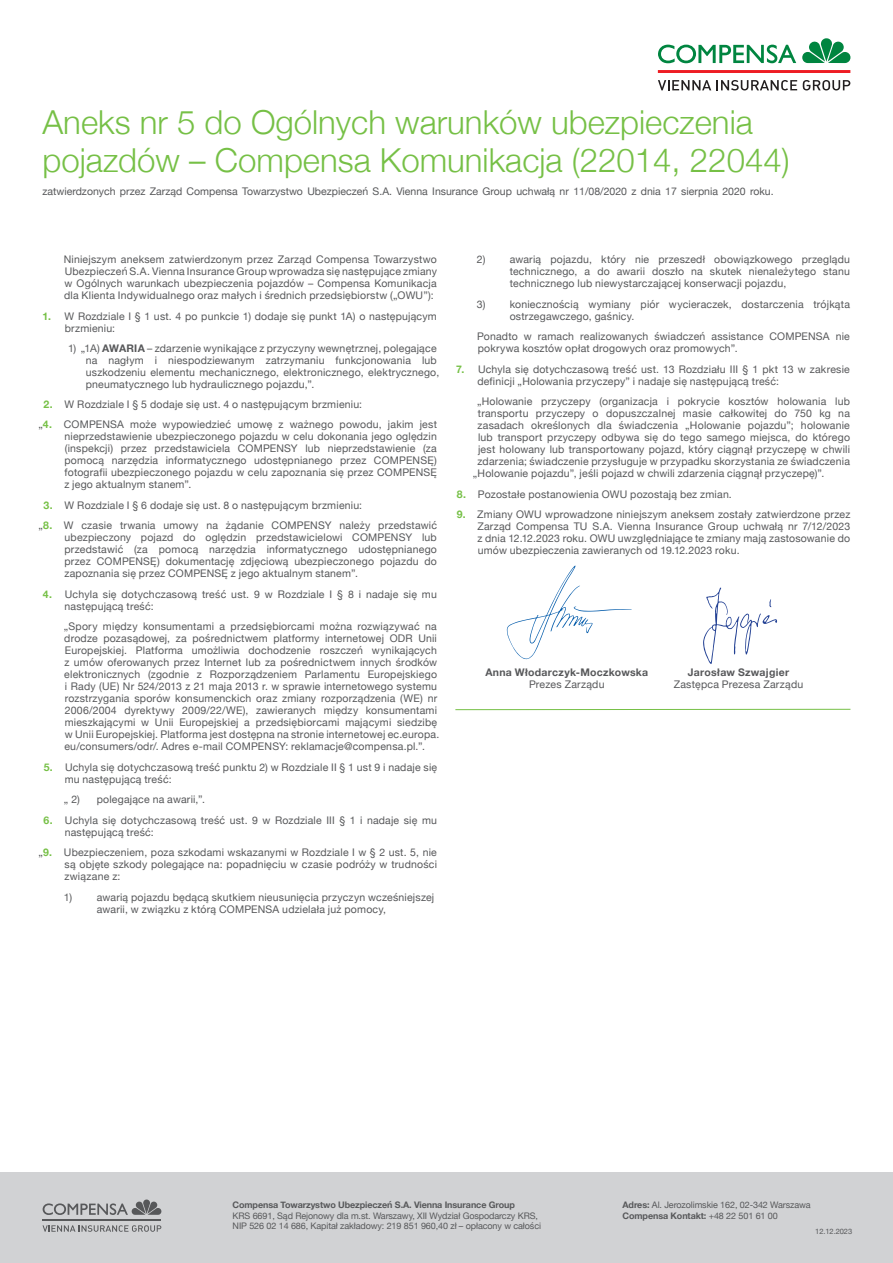
<style>
.page{position:relative;width:893px;height:1263px;background:#fff}
.page>*{position:absolute;margin:0;border:0;box-sizing:border-box;transform-origin:0 0}
.t1{font:300 33px/38px "Helvetica Neue";color:#76c046}
.t2{font:10.5px/12px "Helvetica Neue";letter-spacing:.02em;color:#57585a}
.t3{font:10.5px "Helvetica Neue";color:#57585a}
.t4{font:700 10.5px "Helvetica Neue";letter-spacing:.025em;color:#57585a}
.t5{font:9px/10.5px "Helvetica Neue";letter-spacing:-.01em;color:#57585a}
.t6{font:700 9px "Helvetica Neue";letter-spacing:-.01em;color:#57585a}
.t7{font:7.5px "Helvetica Neue";letter-spacing:-.01em;color:#57585a}
.s1{font-weight:700;color:#76c046}
.s2{font-weight:700}
</style>
<div class="page">
<div style="left:0;top:1173px;width:893px;height:90px;background:#d1d2d4"></div>
<hr style="left:43px;top:1219px;width:118px;height:2px;background:#57585a">
<svg style="left:43px;top:1225px;width:118px;height:7px"></svg>
<svg style="left:43px;top:1199px;width:118px;height:16px"></svg>
<hr style="left:658px;top:70px;width:192px;height:3px;background:#ee1d23">
<svg style="left:658px;top:80px;width:139px;height:10px"></svg>
<svg style="left:803px;top:80px;width:47px;height:10px"></svg>
<svg style="left:658px;top:45px;width:138px;height:18px"></svg>
<svg style="left:802px;top:38px;width:48px;height:25px"></svg>
<hr style="left:455px;top:709px;width:395px;height:1px;background:#76c046">
<svg style="left:703px;top:587px;width:74px;height:77px"></svg>
<svg style="left:507px;top:566px;width:125px;height:93px"></svg>
<h1 class="t1" style="left:43px;top:101px;width:749px">Aneks nr 5 do Ogólnych warunków ubezpieczenia pojazdów – Compensa Komunikacja (22014, 22044)</h1>
<p class="t3" style="left:43px;top:183px;width:733px">zatwierdzonych przez Zarząd Compensa Towarzystwo Ubezpieczeń S.A. Vienna Insurance Group uchwałą nr 11/08/2020 z dnia 17 sierpnia 2020 roku.</p>
<p class="t2" style="left:64px;top:254px;width:375px;text-align:justify">Niniejszym aneksem zatwierdzonym przez Zarząd Compensa Towarzystwo Ubezpieczeń S.A. Vienna Insurance Group wprowadza się następujące zmiany w Ogólnych warunkach ubezpieczenia pojazdów – Compensa Komunikacja dla Klienta Indywidualnego oraz małych i średnich przedsiębiorstw („OWU”):</p>
<p class="t2" style="left:65px;top:310px;width:373px;text-indent:-22px"><span class="s1">1.</span> W Rozdziale I § 1 ust. 4 po punkcie 1) dodaje się punkt 1A) o następującym brzmieniu:</p>
<p class="t2" style="left:86px;top:343px;width:355px;text-indent:-18px">1) „1A) <span class="s2">AWARIA</span> – zdarzenie wynikające z przyczyny wewnętrznej, polegające na nagłym i niespodziewanym zatrzymaniu funkcjonowania lub uszkodzeniu elementu mechanicznego, elektronicznego, elektrycznego, pneumatycznego lub hydraulicznego pojazdu,”.</p>
<p class="t2" style="left:38px;top:394px;width:400px;line-height:20.5px;text-indent:5px"><span class="s1">2.</span> W Rozdziale I § 5 dodaje się ust. 4 o następującym brzmieniu:<br>„<span class="s1">4.</span> COMPENSA może wypowiedzieć umowę z ważnego powodu, jakim jest</p>
<p class="t2" style="left:64px;top:431px;width:374px;text-align:justify">nieprzedstawienie ubezpieczonego pojazdu w celu dokonania jego oględzin (inspekcji) przez przedstawiciela COMPENSY lub nieprzedstawienie (za pomocą narzędzia informatycznego udostępnianego przez COMPENSĘ) fotografii ubezpieczonego pojazdu w celu zapoznania się przez COMPENSĘ z jego aktualnym stanem”.</p>
<p class="t2" style="left:38px;top:495px;width:400px;line-height:20.5px;text-indent:5px"><span class="s1">3.</span> W Rozdziale I § 6 dodaje się ust. 8 o następującym brzmieniu:<br>„<span class="s1">8.</span> W czasie trwania umowy na żądanie COMPENSY należy przedstawić</p>
<p class="t2" style="left:64px;top:532px;width:374px;text-align:justify">ubezpieczony pojazd do oględzin przedstawicielowi COMPENSY lub przedstawić (za pomocą narzędzia informatycznego udostępnianego przez COMPENSĘ) dokumentację zdjęciową ubezpieczonego pojazdu do zapoznania się przez COMPENSĘ z jego aktualnym stanem”.</p>
<p class="t2" style="left:65px;top:588px;width:374px;text-indent:-22px"><span class="s1">4.</span> Uchyla się dotychczasową treść ust. 9 w Rozdziale I § 8 i nadaje się mu następującą treść:</p>
<p class="t2" style="left:64px;top:621px;width:377px">„Spory między konsumentami a przedsiębiorcami można rozwiązywać na drodze pozasądowej, za pośrednictwem platformy internetowej ODR Unii Europejskiej. Platforma umożliwia dochodzenie roszczeń wynikających z umów oferowanych przez Internet lub za pośrednictwem innych środków elektronicznych (zgodnie z Rozporządzeniem Parlamentu Europejskiego i Rady (UE) Nr 524/2013 z 21 maja 2013 r. w sprawie internetowego systemu rozstrzygania sporów konsumenckich oraz zmiany rozporządzenia (WE) nr 2006/2004 dyrektywy 2009/22/WE), zawieranych między konsumentami mieszkającymi w Unii Europejskiej a przedsiębiorcami mającymi siedzibę w Unii Europejskiej. Platforma jest dostępna na stronie internetowej ec.europa. eu/consumers/odr/. Adres e-mail COMPENSY: reklamacje@compensa.pl.”.</p>
<p class="t2" style="left:65px;top:761px;width:374px;text-indent:-21px"><span class="s1">5.</span> Uchyla się dotychczasową treść punktu 2) w Rozdziale II § 1 ust 9 i nadaje się mu następującą treść:</p>
<p class="t2" style="left:64px;top:794px;width:17px">„ 2)</p>
<p class="t2" style="left:97px;top:794px;width:110px">polegające na awarii,”.</p>
<p class="t2" style="left:65px;top:814px;width:374px;text-indent:-21px"><span class="s1">6.</span> Uchyla się dotychczasową treść ust. 9 w Rozdziale III § 1 i nadaje się mu następującą treść:</p>
<p class="t2" style="left:65px;top:847px;width:374px;text-align:justify;text-indent:-26px">„<span class="s1">9.</span> Ubezpieczeniem, poza szkodami wskazanymi w Rozdziale I w § 2 ust. 5, nie są objęte szkody polegające na: popadnięciu w czasie podróży w trudności związane z:</p>
<p class="t2" style="left:97px;top:891px;width:339px;text-indent:-33px">1) awarią pojazdu będącą skutkiem nieusunięcia przyczyn wcześniejszej awarii, w związku z którą COMPENSA udzielała już pomocy,</p>
<p class="t2" style="left:510px;top:254px;width:342px;text-align:justify;text-indent:-33px">2) awarią pojazdu, który nie przeszedł obowiązkowego przeglądu technicznego, a do awarii doszło na skutek nienależytego stanu technicznego lub niewystarczającej konserwacji pojazdu,</p>
<p class="t2" style="left:510px;top:298px;width:342px;text-indent:-33px">3) koniecznością wymiany piór wycieraczek, dostarczenia trójkąta ostrzegawczego, gaśnicy.</p>
<p class="t2" style="left:477px;top:331px;width:374px">Ponadto w ramach realizowanych świadczeń assistance COMPENSA nie pokrywa kosztów opłat drogowych oraz promowych”.</p>
<p class="t2" style="left:477px;top:363px;width:374px;text-indent:-21px"><span class="s1">7.</span> Uchyla się dotychczasową treść ust. 13 Rozdziału III § 1 pkt 13 w zakresie definicji „Holowania przyczepy” i nadaje się następującą treść:</p>
<p class="t2" style="left:477px;top:396px;width:374px">„Holowanie przyczepy (organizacja i pokrycie kosztów holowania lub</p>
<p class="t2" style="left:478px;top:408px;width:374px">transportu przyczepy o dopuszczalnej masie całkowitej do 750 kg na</p>
<p class="t2" style="left:477px;top:420px;width:374px">zasadach określonych dla świadczenia „Holowanie pojazdu”; holowanie</p>
<p class="t2" style="left:478px;top:432px;width:374px">lub transport przyczepy odbywa się do tego samego miejsca, do którego</p>
<p class="t2" style="left:478px;top:444px;width:373px">jest holowany lub transportowany pojazd, który ciągnął przyczepę w chwili</p>
<p class="t2" style="left:477px;top:456px;width:374px">zdarzenia; świadczenie przysługuje w przypadku skorzystania ze świadczenia</p>
<p class="t2" style="left:473px;top:468px;width:353px">„Holowanie pojazdu”, jeśli pojazd w chwili zdarzenia ciągnął przyczepę)”.</p>
<p class="t2" style="left:457px;top:488px;width:277px"><span class="s1">8.</span> Pozostałe postanowienia OWU pozostają bez zmian.</p>
<p class="t2" style="left:477px;top:509px;width:375px;text-align:justify;text-indent:-20px"><span class="s1">9.</span> Zmiany OWU wprowadzone niniejszym aneksem zostały zatwierdzone przez Zarząd Compensa TU S.A. Vienna Insurance Group uchwałą nr 7/12/2023 z dnia 12.12.2023 roku. OWU uwzględniające te zmiany mają zastosowanie do umów ubezpieczenia zawieranych od 19.12.2023 roku.</p>
<p class="t4" style="left:485px;top:664px;width:164px">Anna Włodarczyk-Moczkowska</p>
<p class="t2" style="left:529px;top:679px;width:77px">Prezes Zarządu</p>
<p class="t4" style="left:688px;top:664px;width:103px">Jarosław Szwajgier</p>
<p class="t2" style="left:674px;top:679px;width:131px">Zastępca Prezesa Zarządu</p>
<p class="t6" style="left:233px;top:1198px;width:284px">Compensa Towarzystwo Ubezpieczeń S.A. Vienna Insurance Group</p>
<p class="t5" style="left:233px;top:1211px;width:310px">KRS 6691, Sąd Rejonowy dla m.st. Warszawy, XII Wydział Gospodarczy KRS,<br>NIP 526 02 14 686, Kapitał zakładowy: 219 851 960,40 zł – opłacony w całości</p>
<p class="t5" style="left:622px;top:1200px;width:190px"><span class="s2">Adres:</span> Al. Jerozolimskie 162, 02-342 Warszawa<br><span class="s2">Compensa Kontakt:</span> +48 22 501 61 00</p>
<p class="t7" style="left:815px;top:1226px;width:38px">12.12.2023</p>
</div>
